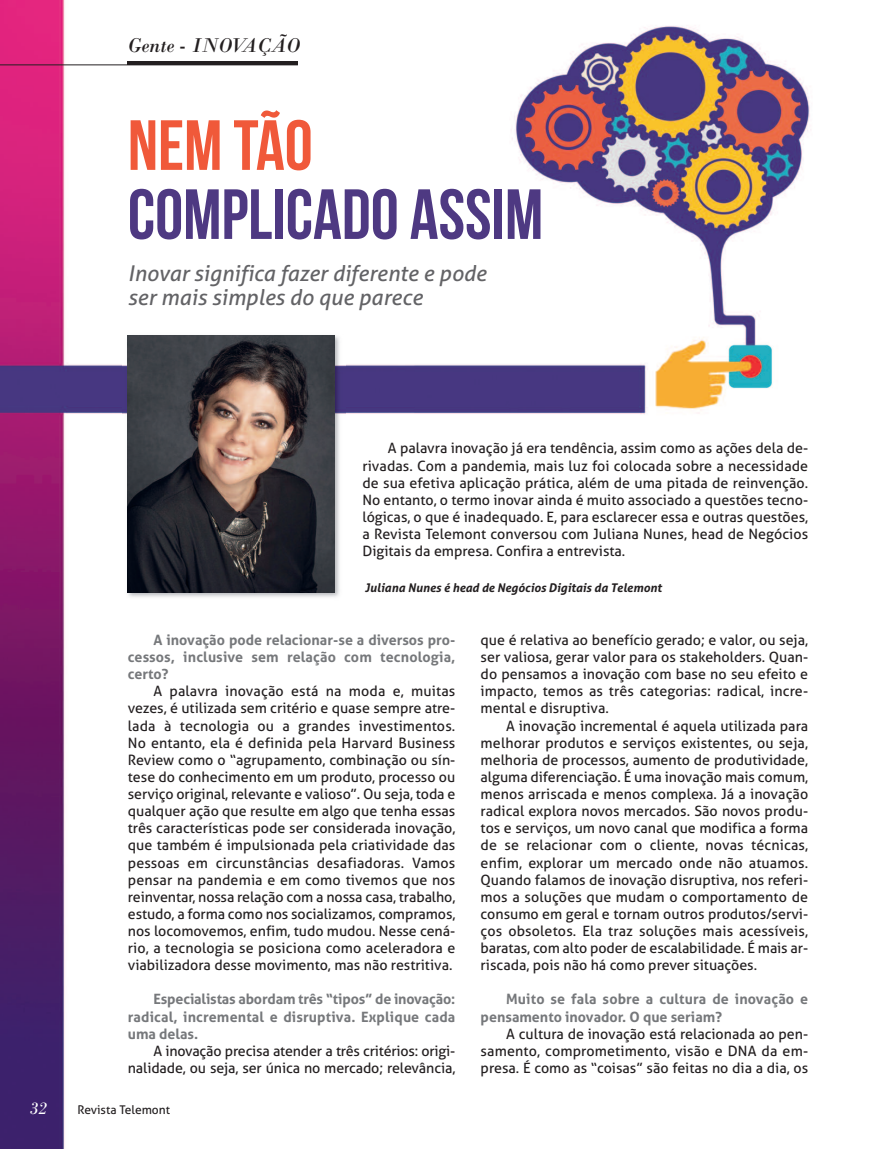
<style>
.page{position:relative;width:872px;height:1149px;background:#fff}
.page>*{position:absolute;margin:0;border:0;box-sizing:border-box;transform-origin:0 0}
.t1{font:70.8px "Bebas Neue";color:#4e3982}
.t2{font:70.8px "Bebas Neue";color:#f0593a}
.t3{font:italic 21.75px/24px "Aller";color:#636366}
.t4{font:italic 21px "Bodoni";color:#231f20}
.t5{font:italic 18px "Bodoni";color:#fff}
.t6{font:14.25px/17.1px "Aller";color:#231f20;text-align:justify}
.t7{font:700 14.25px/17.1px "Aller";letter-spacing:.01em;color:#76787b;text-align:justify}
.t8{font:italic 700 12px "Aller";color:#231f20}
.t9{font:12px "Aller";color:#231f20}
</style>
<div class="page">
<img style="left:0;top:0;width:811px;height:1148px">
<hr style="left:128px;top:61px;width:170px;height:4px;background:#231f20">
<hr style="left:0;top:64px;width:298px;height:1px;background:#231f20">
<img style="left:122px;top:330px;width:224px;height:273px">
<img style="left:128px;top:335px;width:206px;height:257px">
<h3 class="t4" style="left:128px;top:32px;width:174px">Gente - INOVAÇÃO</h3>
<h1 class="t2" style="left:128px;top:104px;width:186px">NEM TÃO</h1>
<h1 class="t1" style="left:128px;top:173px;width:417px">COMPLICADO ASSIM</h1>
<h2 class="t3" style="left:128px;top:261px;width:360px">Inovar significa fazer diferente e pode ser mais simples do que parece</h2>
<p class="t6" style="left:362px;top:439px;width:447px;text-indent:26px">A palavra inovação já era tendência, assim como as ações dela de&shy;rivadas. Com a pandemia, mais luz foi colocada sobre a necessidade de sua efetiva aplicação prática, além de uma pitada de reinvenção.<br>No entanto, o termo inovar ainda é muito associado a questões tecno&shy;lógicas, o que é inadequado. E, para esclarecer essa e outras questões, a Revista Telemont conversou com Juliana Nunes, head de Negócios Digitais da empresa. Confira a entrevista.</p>
<p class="t8" style="left:365px;top:580px;width:298px">Juliana Nunes é head de Negócios Digitais da Telemont</p>
<p class="t7" style="left:128px;top:631px;width:329px;text-indent:26px">A inovação pode relacionar-se a diversos pro&shy;cessos, inclusive sem relação com tecnologia, certo?</p>
<p class="t6" style="left:128px;top:682px;width:329px;text-indent:26px">A palavra inovação está na moda e, muitas vezes, é utilizada sem critério e quase sempre atre&shy;lada à tecnologia ou a grandes investimentos.<br>No entanto, ela é definida pela Harvard Business Review como o “agrupamento, combinação ou sín&shy;tese do conhecimento em um produto, processo ou serviço original, relevante e valioso”. Ou seja, toda e qualquer ação que resulte em algo que tenha essas três características pode ser considerada inovação, que também é impulsionada pela criatividade das pessoas em circunstâncias desafiadoras. Vamos pensar na pandemia e em como tivemos que nos reinventar, nossa relação com a nossa casa, trabalho, estudo, a forma como nos socializamos, compramos, nos locomovemos, enfim, tudo mudou. Nesse cená&shy;rio, a tecnologia se posiciona como aceleradora e viabilizadora desse movimento, mas não restritiva.</p>
<p class="t7" style="left:128px;top:990px;width:329px;text-indent:26px">Especialistas abordam três “tipos” de inovação: radical, incremental e disruptiva. Explique cada uma delas.</p>
<p class="t6" style="left:128px;top:1041px;width:329px;text-align:right">A inovação precisa atender a três critérios: origi&shy;nalidade, ou seja, ser única no mercado; relevância,</p>
<p class="t5" style="left:30px;top:1097px;width:19px">32</p>
<p class="t9" style="left:77px;top:1101px;width:94px">Revista Telemont</p>
<p class="t6" style="left:480px;top:631px;width:329px">que é relativa ao benefício gerado; e valor, ou seja, ser valiosa, gerar valor para os stakeholders. Quan&shy;do pensamos a inovação com base no seu efeito e impacto, temos as três categorias: radical, incre&shy;mental e disruptiva.</p>
<p class="t6" style="left:480px;top:716px;width:329px;text-indent:26px">A inovação incremental é aquela utilizada para melhorar produtos e serviços existentes, ou seja, melhoria de processos, aumento de produtividade, alguma diferenciação. É uma inovação mais comum, menos arriscada e menos complexa. Já a inovação radical explora novos mercados. São novos produ&shy;tos e serviços, um novo canal que modifica a forma de se relacionar com o cliente, novas técnicas, enfim, explorar um mercado onde não atuamos.<br>Quando falamos de inovação disruptiva, nos referi&shy;mos a soluções que mudam o comportamento de consumo em geral e tornam outros produtos/servi&shy;ços obsoletos. Ela traz soluções mais acessíveis, baratas, com alto poder de escalabilidade. É mais ar&shy;riscada, pois não há como prever situações.</p>
<p class="t7" style="left:480px;top:990px;width:329px;text-indent:26px">Muito se fala sobre a cultura de inovação e pensamento inovador. O que seriam?</p>
<p class="t6" style="left:480px;top:1024px;width:329px;text-indent:26px">A cultura de inovação está relacionada ao pen&shy;samento, comprometimento, visão e DNA da em&shy;presa. É como as “coisas” são feitas no dia a dia, os</p>
</div>
